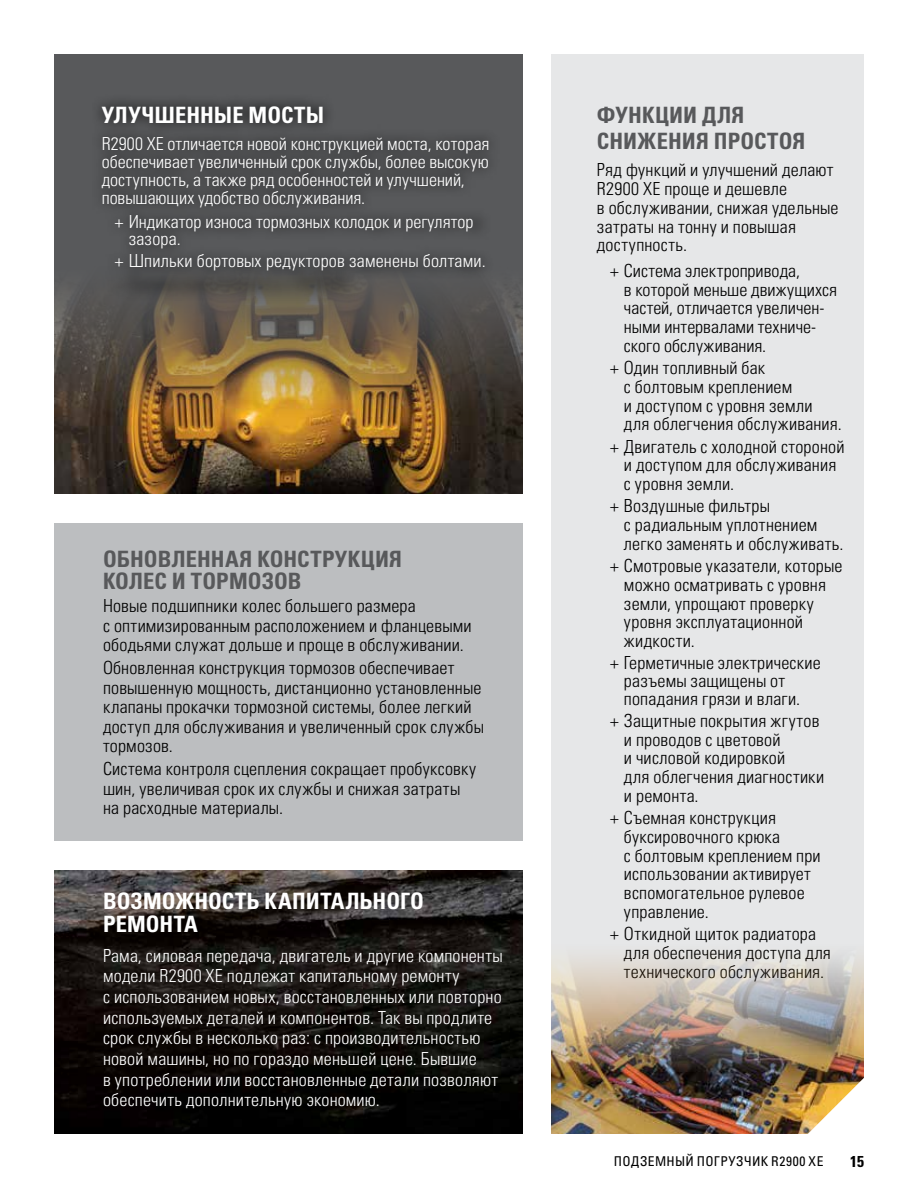
<style>
.page{position:relative;width:918px;height:1188px;background:#fff}
.page>*{position:absolute;margin:0;border:0;box-sizing:border-box;transform-origin:0 0}
.Heading_1{font:22.5px/22.5px "Univers LTCYR 67 Bold Cond";color:#fff}
.Heading_1-2{font:22.5px/22.5px "Univers LTCYR 67 Bold Cond";color:#58595b}
.Copy{font:22.5px/25.8px "Univers LTCYR 67 Bold Cond";letter-spacing:.01em;color:#58595b}
.Copy-2{font:18px/18.8px "Univers LTCYR 47 Light Cond";letter-spacing:.01em;color:#000}
.Copy-3{font:18px/20.7px "Univers LTCYR 47 Light Cond";letter-spacing:.01em;color:#fff}
.t1{font:15.75px "Univers LTCYR 67 Bold Cond";color:#000}
.t2{font:condensed 13.5px "Univers LTCYR 57";letter-spacing:.03em;color:#000}
</style>
<div class="page">
<div style="left:54px;top:524px;width:468px;height:317px;background:#bcbec0"></div>
<img style="left:54px;top:870px;width:468px;height:264px">
<div style="left:54px;top:54px;width:468px;height:440px;background:#58595b"></div>
<img style="left:54px;top:290px;width:468px;height:204px">
<div style="left:90px;top:93px;width:411px;height:209px;background:#000;opacity:.89"></div>
<div style="left:551px;top:54px;width:313px;height:1080px;background:#e6e7e8"></div>
<img style="left:551px;top:955px;width:313px;height:179px">
<svg style="left:808px;top:1078px;width:56px;height:56px;background:#e2ca9d"></svg>
<p class="Heading_1" style="left:102px;top:103px;width:224px">УЛУЧШЕННЫЕ МОСТЫ</p>
<p class="Copy-3" style="left:102px;top:133px;width:389px;line-height:18px">R2900 XE отличается новой конструкцией моста, которая обеспечивает увеличенный срок службы, более высокую доступность, а также ряд особенностей и улучшений, повышающих удобство обслуживания.</p>
<p class="Copy-3" style="left:129px;top:213px;width:346px;line-height:16.2px;text-indent:-14px">+ Индикатор износа тормозных колодок и регулятор зазора.</p>
<p class="Copy-3" style="left:115px;top:250px;width:372px">+ Шпильки бортовых редукторов заменены болтами.</p>
<p class="Heading_1-2" style="left:103px;top:547px;width:301px">ОБНОВЛЕННАЯ КОНСТРУКЦИЯ<br>КОЛЕС И ТОРМОЗОВ</p>
<p class="Copy-2" style="left:103px;top:595px;width:370px;line-height:19.5px">Новые подшипники колес большего размера<br>с оптимизированным расположением и фланцевыми ободьями служат дольше и проще в обслуживании.</p>
<p class="Copy-2" style="left:103px;top:657px;width:382px;line-height:19.5px">Обновленная конструкция тормозов обеспечивает повышенную мощность, дистанционно установленные клапаны прокачки тормозной системы, более легкий доступ для обслуживания и увеличенный срок службы тормозов.</p>
<p class="Copy-2" style="left:103px;top:758px;width:375px;line-height:19.5px">Система контроля сцепления сокращает пробуксовку шин, увеличивая срок их службы и снижая затраты на расходные материалы.</p>
<p class="Heading_1" style="left:103px;top:890px;width:323px">ВОЗМОЖНОСТЬ КАПИТАЛЬНОГО<br>РЕМОНТА</p>
<p class="Copy-3" style="left:103px;top:944px;width:401px">Рама, силовая передача, двигатель и другие компоненты модели R2900 XE подлежат капитальному ремонту<br>с использованием новых, восстановленных или повторно используемых деталей и компонентов. Так вы продлите срок службы в несколько раз: с производительностью новой машины, но по гораздо меньшей цене. Бывшие<br>в употреблении или восстановленные детали позволяют обеспечить дополнительную экономию.</p>
<p class="Copy" style="left:597px;top:101px;width:210px">ФУНКЦИИ ДЛЯ<br>СНИЖЕНИЯ ПРОСТОЯ</p>
<p class="Copy-2" style="left:597px;top:160px;width:243px">Ряд функций и улучшений делают<br>R2900 XE проще и дешевле<br>в обслуживании, снижая удельные затраты на тонну и повышая доступность.</p>
<p class="Copy-2" style="left:624px;top:260px;width:215px;text-indent:-14px">+ Система электропривода,<br>в которой меньше движущихся частей, отличается увеличен&shy;ными интервалами техниче&shy;ского обслуживания.</p>
<p class="Copy-2" style="left:624px;top:357px;width:219px;text-indent:-14px">+ Один топливный бак<br>с болтовым креплением<br>и доступом с уровня земли для облегчения обслуживания.</p>
<p class="Copy-2" style="left:624px;top:436px;width:222px;text-indent:-14px">+ Двигатель с холодной стороной и доступом для обслуживания с уровня земли.</p>
<p class="Copy-2" style="left:624px;top:496px;width:221px;text-indent:-14px">+ Воздушные фильтры<br>с радиальным уплотнением легко заменять и обслуживать.</p>
<p class="Copy-2" style="left:624px;top:555px;width:220px;text-indent:-14px">+ Смотровые указатели, которые можно осматривать с уровня земли, упрощают проверку уровня эксплуатационной жидкости.</p>
<p class="Copy-2" style="left:624px;top:652px;width:198px;line-height:18px;text-indent:-14px">+ Герметичные электрические разъемы защищены от попадания грязи и влаги.</p>
<p class="Copy-2" style="left:624px;top:710px;width:202px;text-indent:-14px">+ Защитные покрытия жгутов и проводов с цветовой<br>и числовой кодировкой<br>для облегчения диагностики и ремонта.</p>
<p class="Copy-2" style="left:624px;top:807px;width:198px;text-indent:-14px">+ Съемная конструкция буксировочного крюка<br>с болтовым креплением при использовании активирует вспомогательное рулевое управление.</p>
<p class="Copy-2" style="left:624px;top:923px;width:209px;text-indent:-14px">+ Откидной щиток радиатора для обеспечения доступа для технического обслуживания.</p>
<p class="t2" style="left:614px;top:1153px;width:211px">ПОДЗЕМНЫЙ ПОГРУЗЧИК R2900 XE</p>
<p class="t1" style="left:850px;top:1152px;width:15px">15</p>
</div>
